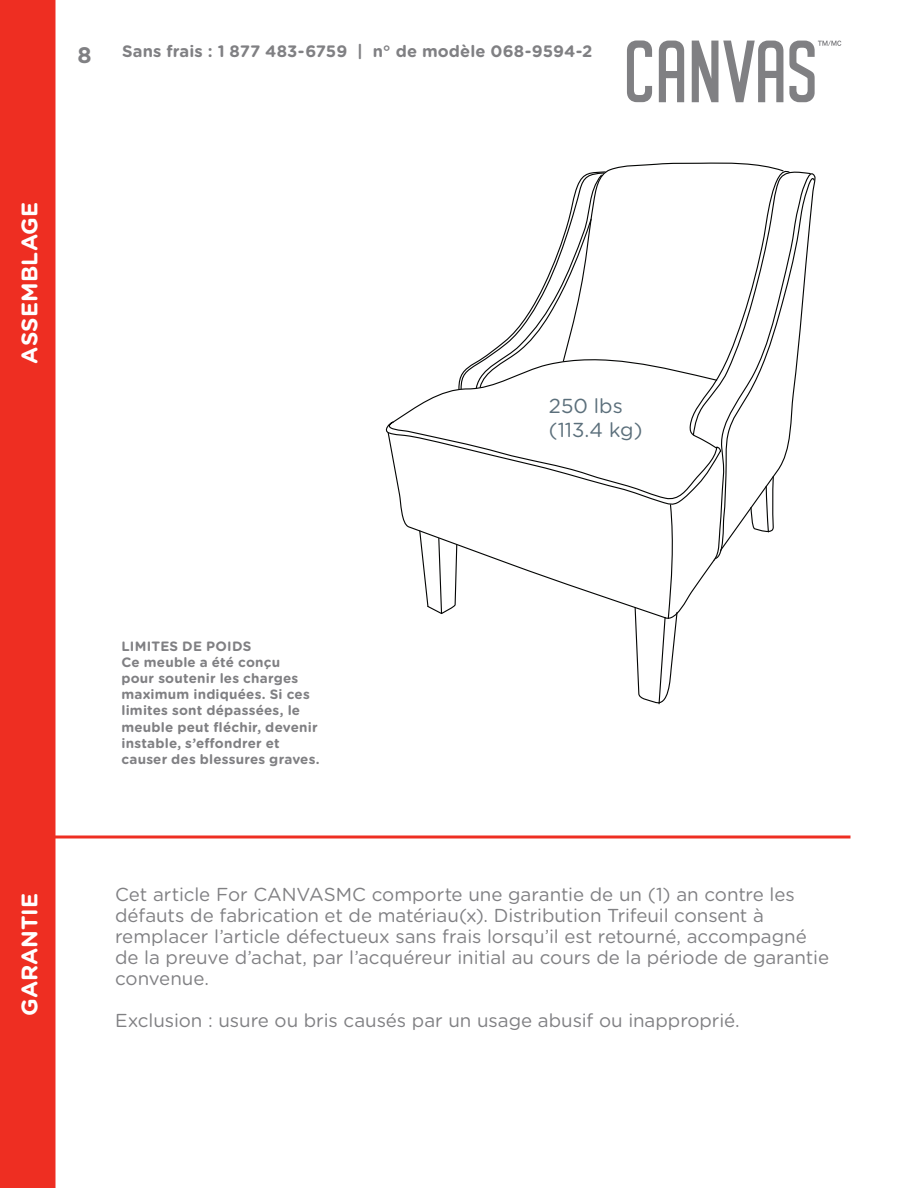
<style>
.page{position:relative;width:918px;height:1188px;background:#fff}
.page>*{position:absolute;margin:0;border:0;box-sizing:border-box;transform-origin:0 0}
.t1{font:700 22.5px "Gotham Rounded";letter-spacing:.005em;color:#fff}
.t2{font:700 22.5px "Gotham Rounded";color:#808083}
.t3{font:20.25px/24.3px "Gotham Rounded";color:#5b6f7b}
.Bodycopy__47{font:18.75px/21px "Gotham Rounded";color:#808083}
.t4{font:700 16.5px "Gotham Rounded";letter-spacing:.005em;color:#808083}
.t5{font:700 13.5px/16.2px "Gotham Rounded";letter-spacing:.015em;color:#808083}
</style>
<div class="page">
<div style="left:0;top:0;width:56px;height:1188px;background:#ee2e22"></div>
<svg style="left:627px;top:40px;width:25px;height:62px"></svg>
<svg style="left:659px;top:41px;width:25px;height:61px"></svg>
<svg style="left:692px;top:41px;width:91px;height:61px"></svg>
<svg style="left:789px;top:41px;width:52px;height:61px"></svg>
<hr style="left:19px;top:836px;width:831px;height:2px;background:#ee2e22">
<svg style="left:385px;top:162px;width:431px;height:543px"></svg>
<p class="t2" style="left:78px;top:38px;width:16px">8</p>
<p class="t4" style="left:122px;top:39px;width:472px">Sans frais : 1 877 483-6759 | n° de modèle 068-9594-2</p>
<p class="t1" style="left:13px;top:364px;width:164px;rotate:-90deg">ASSEMBLAGE</p>
<p class="t3" style="left:549px;top:392px;width:95px">250 lbs (113.4 kg)</p>
<p class="t1" style="left:13px;top:1016px;width:124px;rotate:-90deg">GARANTIE</p>
<p class="t5" style="left:122px;top:637px;width:131px">LIMITES DE POIDS</p>
<p class="t5" style="left:122px;top:653px;width:200px">Ce meuble a été conçu<br>pour soutenir les charges maximum indiquées. Si ces limites sont dépassées, le meuble peut fléchir, devenir instable, s’effondrer et causer des blessures graves.</p>
<p class="Bodycopy__47" style="left:115px;top:883px;width:715px">Cet article For CANVASMC comporte une garantie de un (1) an contre les défauts de fabrication et de matériau(x). Distribution Trifeuil consent à remplacer l’article défectueux sans frais lorsqu’il est retourné, accompagné de la preuve d’achat, par l’acquéreur initial au cours de la période de garantie convenue.</p>
<p class="Bodycopy__47" style="left:115px;top:1009px;width:626px">Exclusion : usure ou bris causés par un usage abusif ou inapproprié.</p>
</div>
